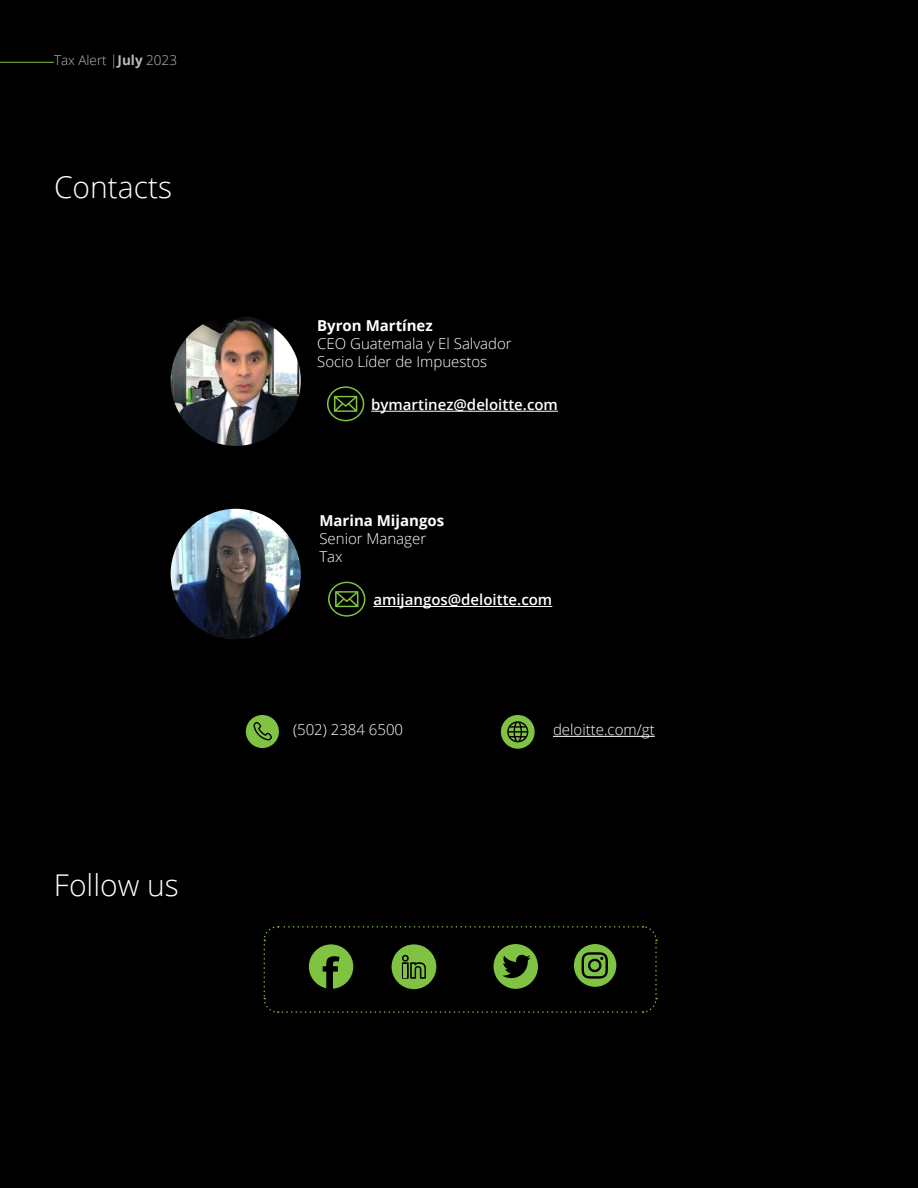
<style>
.page{position:relative;width:918px;height:1188px;background:#000}
.page>*{position:absolute;margin:0;border:0;box-sizing:border-box;transform-origin:0 0}
.t1{font:300 30px "Open Sans";color:#fff}
.t2{font:300 15px/18px "Open Sans";color:#fff}
.t3{font:600 15px "Open Sans";color:#fff}
.t4{font:700 15px "Open Sans";color:#fff}
.t5{font:300 13.5px "Open Sans";color:#babdbd}
.s1{font-weight:700}
</style>
<div class="page">
<svg style="left:246px;top:715px;width:33px;height:33px"></svg>
<svg style="left:501px;top:715px;width:34px;height:34px"></svg>
<hr style="left:553px;top:736px;width:102px;height:1px;background:#fff">
<svg style="left:263px;top:926px;width:395px;height:87px"></svg>
<hr style="left:0;top:62px;width:54px;height:1px;background:#80c342">
<hr style="left:371px;top:411px;width:187px;height:1px;background:#fff">
<svg style="left:327px;top:386px;width:37px;height:35px"></svg>
<hr style="left:373px;top:606px;width:179px;height:1px;background:#fff">
<svg style="left:328px;top:582px;width:37px;height:35px"></svg>
<img style="left:171px;top:315px;width:130px;height:131px;border-radius:65px">
<img style="left:171px;top:509px;width:130px;height:130px;border-radius:65px">
<p class="t5" style="left:54px;top:50px;width:125px">Tax Alert |<span class="s1">July</span> 2023</p>
<h1 class="t1" style="left:54px;top:167px;width:120px">Contacts</h1>
<h1 class="t1" style="left:54px;top:864px;width:126px">Follow us</h1>
<p class="t4" style="left:317px;top:315px;width:117px">Byron Martínez</p>
<p class="t2" style="left:317px;top:334px;width:196px">CEO Guatemala y El Salvador<br>Socio Líder de Impuestos</p>
<p class="t3" style="left:371px;top:394px;width:188px">bymartinez@deloitte.com</p>
<p class="t4" style="left:319px;top:510px;width:126px">Marina Mijangos</p>
<p class="t2" style="left:319px;top:529px;width:108px">Senior Manager<br>Tax</p>
<p class="t3" style="left:373px;top:590px;width:180px">amijangos@deloitte.com</p>
<p class="t2" style="left:293px;top:720px;width:112px">(502) 2384 6500</p>
<p class="t2" style="left:553px;top:720px;width:103px">deloitte.com/gt</p>
</div>
